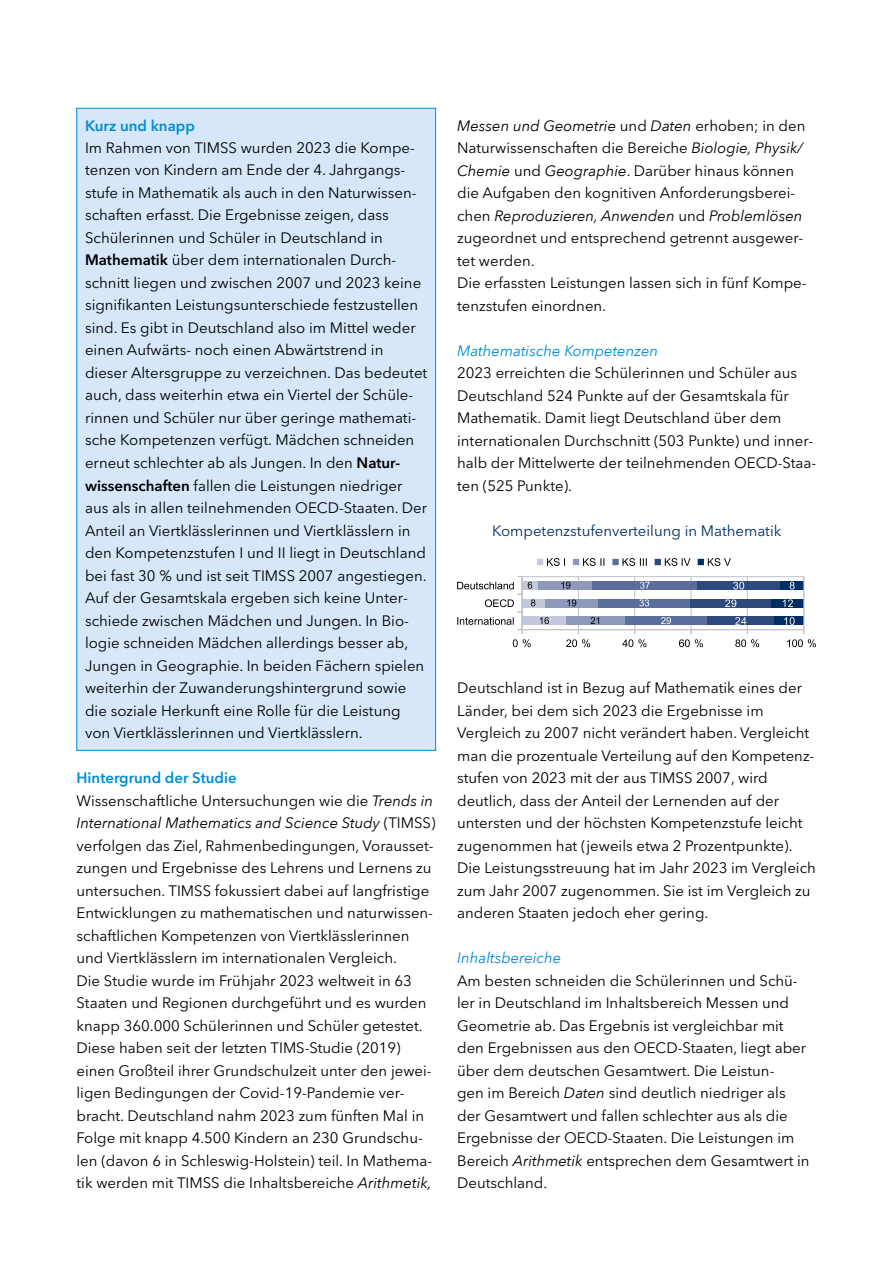
<style>
.page{position:relative;width:893px;height:1263px;background:#fff}
.page>*{position:absolute;margin:0;border:0;box-sizing:border-box;transform-origin:0 0}
.P_-_Fließtext_10_15pt_regular_schwarz{font:15px/22.5px "Avenir Next LT Pro";color:#000}
.H3_-_10pt_kursiv{font:italic 15px "Avenir Next";color:#008cd2}
.H4_Grafiküberschriften{font:15px "Avenir Next LT Pro";color:#002e63}
.H3_-_10pt_demi_bold{font:600 15px "Avenir Next LT Pro";color:#008cd2}
.s1{font-weight:600;color:#008cd2}
.s2{font-weight:600}
.s3{font-family:"Avenir Next";font-style:italic}
</style>
<div class="page">
<div style="left:77px;top:108px;width:359px;height:642px;background:#d5e7f8;border:1px solid #008cd2"></div>
<svg style="left:457px;top:576px;width:359px;height:71px"></svg>
<svg style="left:537px;top:558px;width:28px;height:8px"></svg>
<svg style="left:573px;top:558px;width:31px;height:8px"></svg>
<svg style="left:612px;top:558px;width:35px;height:8px"></svg>
<svg style="left:655px;top:558px;width:35px;height:8px"></svg>
<svg style="left:698px;top:558px;width:33px;height:8px"></svg>
<hr style="left:803px;top:576px;width:1px;height:54px;background:#c0c2c9">
<hr style="left:522px;top:576px;width:1px;height:54px;background:#c0c2c9">
<p class="P_-_Fließtext_10_15pt_regular_schwarz" style="left:85px;top:114px;width:344px"><span class="s1">Kurz und knapp<br></span>Im Rahmen von TIMSS wurden 2023 die Kompe&shy;tenzen von Kindern am Ende der 4. Jahrgangs&shy;stufe in Mathematik als auch in den Naturwissen&shy;schaften erfasst. Die Ergebnisse zeigen, dass Schülerinnen und Schüler in Deutschland in <span class="s2">Mathematik</span> über dem internationalen Durch&shy;schnitt liegen und zwischen 2007 und 2023 keine signifikanten Leistungsunterschiede festzustellen sind. Es gibt in Deutschland also im Mittel weder einen Aufwärts- noch einen Abwärtstrend in dieser Altersgruppe zu verzeichnen. Das bedeutet auch, dass weiterhin etwa ein Viertel der Schüle&shy;rinnen und Schüler nur über geringe mathemati&shy;sche Kompetenzen verfügt. Mädchen schneiden erneut schlechter ab als Jungen. In den <span class="s2">Natur&shy;wissenschaften</span> fallen die Leistungen niedriger aus als in allen teilnehmenden OECD-Staaten. Der Anteil an Viertklässlerinnen und Viertklässlern in den Kompetenzstufen I und II liegt in Deutschland bei fast 30 % und ist seit TIMSS 2007 angestiegen.<br>Auf der Gesamtskala ergeben sich keine Unter&shy;schiede zwischen Mädchen und Jungen. In Bio&shy;logie schneiden Mädchen allerdings besser ab, Jungen in Geographie. In beiden Fächern spielen weiterhin der Zuwanderungshintergrund sowie die soziale Herkunft eine Rolle für die Leistung von Viertklässlerinnen und Viertklässlern.</p>
<h3 class="H3_-_10pt_demi_bold" style="left:77px;top:769px;width:162px">Hintergrund der Studie</h3>
<p class="P_-_Fließtext_10_15pt_regular_schwarz" style="left:77px;top:789px;width:360px">Wissenschaftliche Untersuchungen wie die <span class="s3">Trends in International Mathematics and Science Study</span> (TIMSS) verfolgen das Ziel, Rahmenbedingungen, Vorausset&shy;zungen und Ergebnisse des Lehrens und Lernens zu untersuchen. TIMSS fokussiert dabei auf langfristige Entwicklungen zu mathematischen und naturwissen&shy;schaftlichen Kompetenzen von Viertklässlerinnen und Viertklässlern im internationalen Vergleich.<br>Die Studie wurde im Frühjahr 2023 weltweit in 63<br>Staaten und Regionen durchgeführt und es wurden knapp 360.000 Schülerinnen und Schüler getestet.<br>Diese haben seit der letzten TIMS-Studie (2019) einen Großteil ihrer Grundschulzeit unter den jewei&shy;ligen Bedingungen der Covid-19-Pandemie ver&shy;bracht. Deutschland nahm 2023 zum fünften Mal in Folge mit knapp 4.500 Kindern an 230 Grundschu&shy;len (davon 6 in Schleswig-Holstein) teil. In Mathema&shy;tik werden mit TIMSS die Inhaltsbereiche <span class="s3">Arithmetik,</span></p>
<p class="P_-_Fließtext_10_15pt_regular_schwarz" style="left:457px;top:114px;width:350px"><span class="s3">Messen und Geometrie</span> und <span class="s3">Daten</span> erhoben; in den Naturwissenschaften die Bereiche <span class="s3">Biologie, Physik/ Chemie</span> und <span class="s3">Geographie</span>. Darüber hinaus können die Aufgaben den kognitiven Anforderungsberei&shy;chen <span class="s3">Reproduzieren, Anwenden</span> und <span class="s3">Problemlösen </span>zugeordnet und entsprechend getrennt ausgewer&shy;tet werden.</p>
<p class="P_-_Fließtext_10_15pt_regular_schwarz" style="left:457px;top:272px;width:351px">Die erfassten Leistungen lassen sich in fünf Kompe&shy;tenzstufen einordnen.</p>
<h3 class="H3_-_10pt_kursiv" style="left:457px;top:338px;width:203px">Mathematische Kompetenzen</h3>
<p class="P_-_Fließtext_10_15pt_regular_schwarz" style="left:457px;top:362px;width:361px">2023 erreichten die Schülerinnen und Schüler aus Deutschland 524 Punkte auf der Gesamtskala für Mathematik. Damit liegt Deutschland über dem internationalen Durchschnitt (503 Punkte) und inner&shy;halb der Mittelwerte der teilnehmenden OECD-Staa&shy;ten (525 Punkte).</p>
<h4 class="H4_Grafiküberschriften" style="left:492px;top:521px;width:291px">Kompetenzstufenverteilung in Mathematik</h4>
<p class="P_-_Fließtext_10_15pt_regular_schwarz" style="left:457px;top:677px;width:360px">Deutschland ist in Bezug auf Mathematik eines der Länder, bei dem sich 2023 die Ergebnisse im Vergleich zu 2007 nicht verändert haben. Vergleicht man die prozentuale Verteilung auf den Kompetenz&shy;stufen von 2023 mit der aus TIMSS 2007, wird deutlich, dass der Anteil der Lernenden auf der untersten und der höchsten Kompetenzstufe leicht zugenommen hat (jeweils etwa 2 Prozentpunkte).<br>Die Leistungsstreuung hat im Jahr 2023 im Vergleich zum Jahr 2007 zugenommen. Sie ist im Vergleich zu anderen Staaten jedoch eher gering.</p>
<h3 class="H3_-_10pt_kursiv" style="left:457px;top:945px;width:106px">Inhaltsbereiche</h3>
<p class="P_-_Fließtext_10_15pt_regular_schwarz" style="left:457px;top:969px;width:354px">Am besten schneiden die Schülerinnen und Schü&shy;ler in Deutschland im Inhaltsbereich Messen und Geometrie ab. Das Ergebnis ist vergleichbar mit den Ergebnissen aus den OECD-Staaten, liegt aber über dem deutschen Gesamtwert. Die Leistun-<br>gen im Bereich <span class="s3">Daten</span> sind deutlich niedriger als der Gesamtwert und fallen schlechter aus als die Ergebnisse der OECD-Staaten. Die Leistungen im Bereich <span class="s3">Arithmetik</span> entsprechen dem Gesamtwert in Deutschland.</p>
</div>
